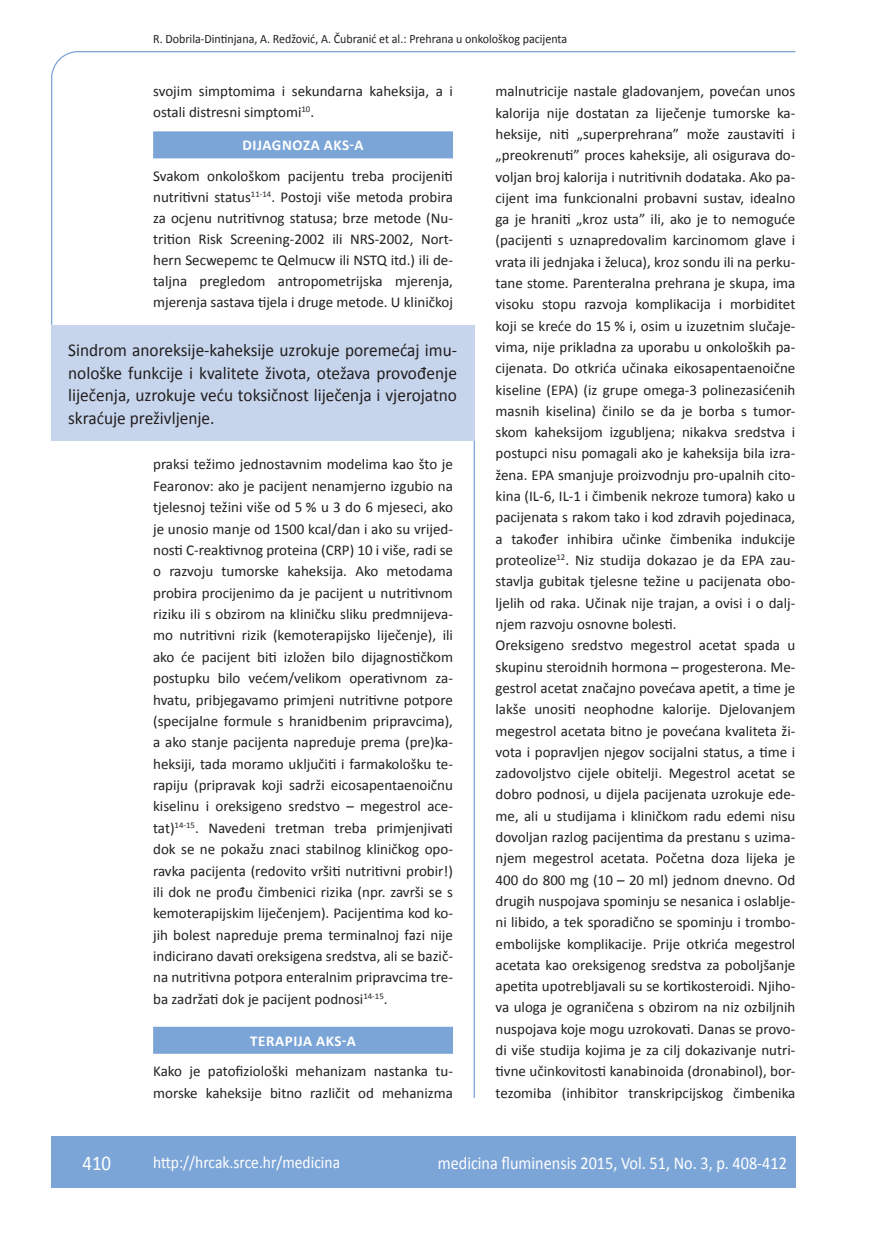
<style>
.page{position:relative;width:872px;height:1234px;background:#fff}
.page>*{position:absolute;margin:0;border:0;box-sizing:border-box;transform-origin:0 0}
.t1{font:21px "Calibri";color:#fff;scale:.9 1}
.t2{font:18px/22.6px "Calibri";color:#231f20;text-align:justify;scale:.96 1}
.t3{font:18px "Calibri";color:#fff;scale:.9 1}
.t4{font:17.25px "Calibri";color:#fff;scale:.9 1}
.t5{font:15px/21.3px "Calibri";color:#231f20}
.t6{font:700 15px "Calibri";letter-spacing:.04em;color:#fff}
.t7{font:12.75px "Calibri";color:#231f20;scale:.94 1}
</style>
<div class="page">
<svg style="left:51px;top:51px;width:745px;height:275px"></svg>
<hr style="left:473px;top:428px;width:2px;height:669px;background:#7ca5d7">
<div style="left:51px;top:1135px;width:744px;height:51px;background:#7ca5d7"></div>
<div style="left:153px;top:131px;width:300px;height:27px;background:#7ca5d7"></div>
<div style="left:51px;top:325px;width:423px;height:116px;background:#c6d5ec"></div>
<div style="left:153px;top:1026px;width:300px;height:27px;background:#7ca5d7"></div>
<p class="t7" style="left:153px;top:30px;width:442px">R. Dobrila-Dintinjana, A. Redžović, A. Čubranić et al.: Prehrana u onkološkog pacijenta</p>
<p class="t5" style="left:153px;top:80px;width:301px">svojim simptomima i sekundarna kaheksija, a i ostali distresni simptomi<sup>10</sup>.</p>
<p class="t6" style="left:243px;top:136px;width:122px">DIJAGNOZA AKS-A</p>
<p class="t5" style="left:153px;top:164px;width:301px;text-align:justify">Svakom onkološkom pacijentu treba procijeniti nutritivni status<sup>11-14</sup>. Postoji više metoda probira za ocjenu nutritivnog statusa; brze metode (Nu&shy;trition Risk Screening-2002 ili NRS-2002, Nort&shy;hern Secwepemc te Qelmucw ili NSTQ itd.) ili de&shy;taljna pregledom antropometrijska mjerenja, mjerenja sastava tijela i druge metode. U kliničkoj</p>
<p class="t2" style="left:68px;top:338px;width:406px">Sindrom anoreksije-kaheksije uzrokuje poremećaj imu&shy;nološke funkcije i kvalitete života, otežava provođenje liječenja, uzrokuje veću toksičnost liječenja i vjerojatno skraćuje preživljenje.</p>
<p class="t5" style="left:153px;top:453px;width:301px;text-align:justify">praksi težimo jednostavnim modelima kao što je Fearonov: ako je pacijent nenamjerno izgubio na tjelesnoj težini više od 5 % u 3 do 6 mjeseci, ako je unosio manje od 1500 kcal/dan i ako su vrijed&shy;nosti C-reaktivnog proteina (CRP) 10 i više, radi se o razvoju tumorske kaheksija. Ako metodama probira procijenimo da je pacijent u nutritivnom riziku ili s obzirom na kliničku sliku predmnijeva&shy;mo nutritivni rizik (kemoterapijsko liječenje), ili ako će pacijent biti izložen bilo dijagnostičkom postupku bilo većem/velikom operativnom za&shy;hvatu, pribjegavamo primjeni nutritivne potpore (specijalne formule s hranidbenim pripravcima), a ako stanje pacijenta napreduje prema (pre)ka&shy;heksiji, tada moramo uključiti i farmakološku te&shy;rapiju (pripravak koji sadrži eicosapentaenoičnu kiselinu i oreksigeno sredstvo – megestrol ace&shy;tat)<sup>14-15</sup>. Navedeni tretman treba primjenjivati dok se ne pokažu znaci stabilnog kliničkog opo&shy;ravka pacijenta (redovito vršiti nutritivni probir!) ili dok ne prođu čimbenici rizika (npr. završi se s kemoterapijskim liječenjem). Pacijentima kod ko&shy;jih bolest napreduje prema terminalnoj fazi nije indicirano davati oreksigena sredstva, ali se bazič&shy;na nutritivna potpora enteralnim pripravcima tre&shy;ba zadržati dok je pacijent podnosi<sup>14-15</sup>.</p>
<p class="t6" style="left:250px;top:1030px;width:107px">TERAPIJA AKS-A</p>
<p class="t5" style="left:153px;top:1059px;width:301px">Kako je patofiziološki mehanizam nastanka tu&shy;morske kaheksije bitno različit od mehanizma</p>
<p class="t5" style="left:495px;top:80px;width:301px">malnutricije nastale gladovanjem, povećan unos kalorija nije dostatan za liječenje tumorske ka&shy;heksije, niti „superprehrana” može zaustaviti i „preokrenuti” proces kaheksije, ali osigurava do&shy;voljan broj kalorija i nutritivnih dodataka. Ako pa&shy;cijent ima funkcionalni probavni sustav, idealno ga je hraniti „kroz usta” ili, ako je to nemoguće (pacijenti s uznapredovalim karcinomom glave i vrata ili jednjaka i želuca), kroz sondu ili na perku&shy;tane stome. Parenteralna prehrana je skupa, ima visoku stopu razvoja komplikacija i morbiditet koji se kreće do 15 % i, osim u izuzetnim slučaje&shy;vima, nije prikladna za uporabu u onkoloških pa&shy;cijenata. Do otkrića učinaka eikosapentaenoične kiseline (EPA) (iz grupe omega-3 polinezasićenih masnih kiselina) činilo se da je borba s tumor&shy;skom kaheksijom izgubljena; nikakva sredstva i postupci nisu pomagali ako je kaheksija bila izra&shy;žena. EPA smanjuje proizvodnju pro-upalnih cito&shy;kina (IL-6, IL-1 i čimbenik nekroze tumora) kako u pacijenata s rakom tako i kod zdravih pojedinaca, a također inhibira učinke čimbenika indukcije proteolize<sup>12</sup>. Niz studija dokazao je da EPA zau&shy;stavlja gubitak tjelesne težine u pacijenata obo&shy;ljelih od raka. Učinak nije trajan, a ovisi i o dalj&shy;njem razvoju osnovne bolesti.<br>Oreksigeno sredstvo megestrol acetat spada u skupinu steroidnih hormona – progesterona. Me&shy;gestrol acetat značajno povećava apetit, a time je lakše unositi neophodne kalorije. Djelovanjem megestrol acetata bitno je povećana kvaliteta ži&shy;vota i popravljen njegov socijalni status, a time i zadovoljstvo cijele obitelji. Megestrol acetat se dobro podnosi, u dijela pacijenata uzrokuje ede&shy;me, ali u studijama i kliničkom radu edemi nisu dovoljan razlog pacijentima da prestanu s uzima&shy;njem megestrol acetata. Početna doza lijeka je 400 do 800 mg (10 – 20 ml) jednom dnevno. Od drugih nuspojava spominju se nesanica i oslablje&shy;ni libido, a tek sporadično se spominju i trombo&shy;embolijske komplikacije. Prije otkrića megestrol acetata kao oreksigenog sredstva za poboljšanje apetita upotrebljavali su se kortikosteroidi. Njiho&shy;va uloga je ograničena s obzirom na niz ozbiljnih nuspojava koje mogu uzrokovati. Danas se provo&shy;di više studija kojima je za cilj dokazivanje nutri&shy;tivne učinkovitosti kanabinoida (dronabinol), bor&shy;tezomiba (inhibitor transkripcijskog čimbenika</p>
<h1 class="t1" style="left:82px;top:1149px;width:33px">410</h1>
<p class="t4" style="left:153px;top:1150px;width:209px">http://hrcak.srce.hr/medicina</p>
<p class="t3" style="left:438px;top:1151px;width:389px">medicina fluminensis 2015, Vol. 51, No. 3, p. 408-412</p>
</div>
